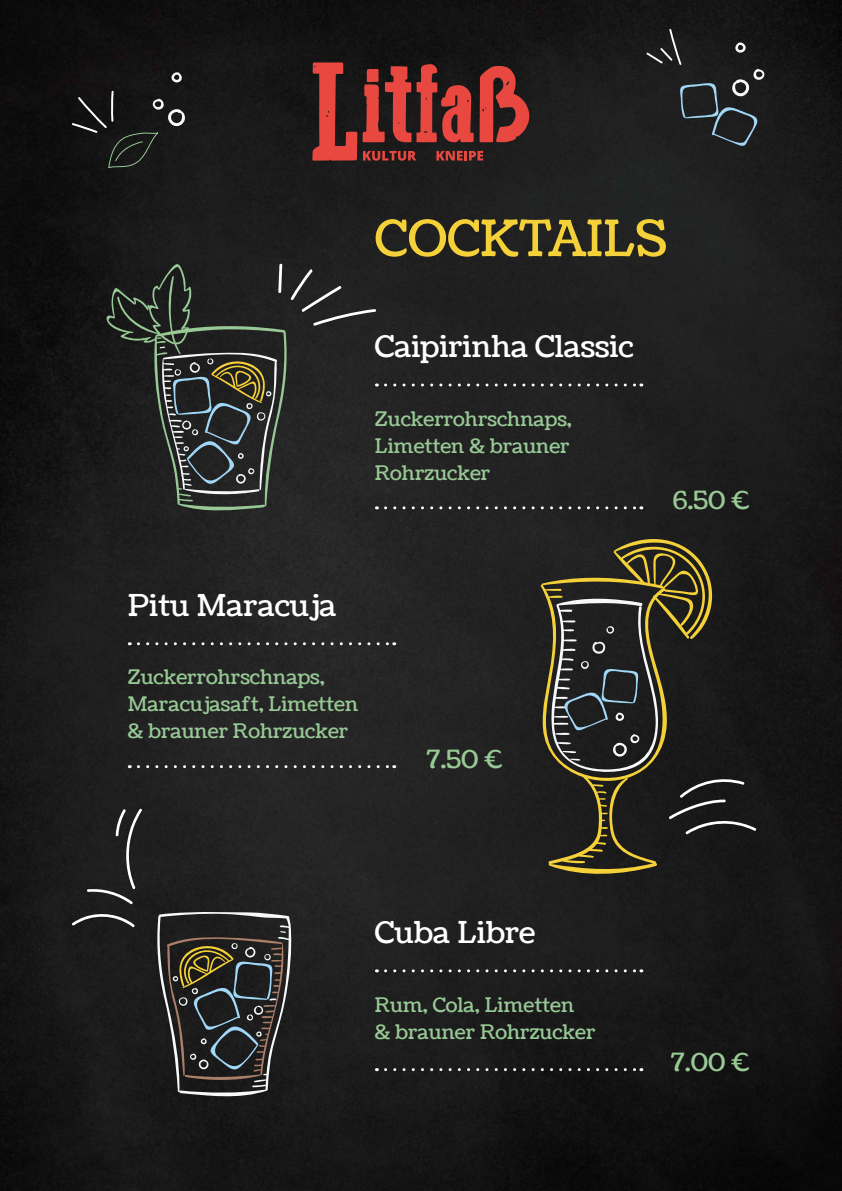
<style>
.page{position:relative;width:842px;height:1191px;background:#fff}
.page>*{position:absolute;margin:0;border:0;box-sizing:border-box;transform-origin:0 0}
.t1{font:50px "Coustard";color:#f5d139}
.t2{font:30px "Coustard";color:#fff}
.t3{font:25px "Coustard";color:#99c995}
.t4{font:20px/27px "Coustard";color:#97c895}
</style>
<div class="page">
<img style="left:0;top:0;width:842px;height:1191px">
<svg style="left:312px;top:62px;width:45px;height:99px;background:#82302c"></svg>
<svg style="left:480px;top:65px;width:50px;height:77px;background:#963530"></svg>
<svg style="left:363px;top:64px;width:111px;height:78px;background:#85312c"></svg>
<svg style="left:363px;top:151px;width:53px;height:10px"></svg>
<svg style="left:436px;top:151px;width:47px;height:9px"></svg>
<svg style="left:386px;top:506px;width:256px;height:3px"></svg>
<svg style="left:386px;top:1068px;width:256px;height:3px"></svg>
<svg style="left:138px;top:765px;width:257px;height:3px"></svg>
<svg style="left:386px;top:383px;width:256px;height:3px"></svg>
<svg style="left:386px;top:969px;width:256px;height:3px"></svg>
<svg style="left:138px;top:642px;width:257px;height:3px"></svg>
<svg style="left:719px;top:775px;width:38px;height:60px;background:#2a2a2a"></svg>
<svg style="left:71px;top:911px;width:64px;height:17px"></svg>
<svg style="left:86px;top:808px;width:57px;height:97px;background:#2f2f2f"></svg>
<svg style="left:290px;top:268px;width:87px;height:58px;background:#333"></svg>
<svg style="left:106px;top:264px;width:182px;height:250px;background:#272a27"></svg>
<svg style="left:159px;top:346px;width:118px;height:149px;background:#414440"></svg>
<svg style="left:540px;top:533px;width:179px;height:345px;background:#343020"></svg>
<svg style="left:547px;top:596px;width:111px;height:176px;background:#3f3f3a"></svg>
<svg style="left:646px;top:28px;width:119px;height:119px;background:#27292a"></svg>
<svg style="left:71px;top:90px;width:115px;height:79px;background:#202120"></svg>
<svg style="left:171px;top:71px;width:11px;height:12px"></svg>
<svg style="left:156px;top:910px;width:137px;height:189px;background:#393835"></svg>
<h1 class="t1" style="left:375px;top:205px;width:294px">COCKTAILS</h1>
<h2 class="t2" style="left:375px;top:326px;width:260px">Caipirinha Classic</h2>
<p class="t4" style="left:375px;top:406px;width:199px;text-align:justify">Zuckerrohrschnaps, Limetten &amp; brauner Rohrzucker</p>
<p class="t3" style="left:673px;top:483px;width:79px">6.50 €</p>
<h2 class="t2" style="left:128px;top:585px;width:210px">Pitu Maracuja</h2>
<p class="t4" style="left:128px;top:664px;width:232px">Zuckerrohrschnaps,<br>Maracujasaft, Limetten &amp; brauner Rohrzucker</p>
<p class="t3" style="left:426px;top:742px;width:78px">7.50 €</p>
<h2 class="t2" style="left:375px;top:912px;width:162px">Cuba Libre</h2>
<p class="t4" style="left:375px;top:991px;width:222px">Rum, Cola, Limetten<br>&amp; brauner Rohrzucker</p>
<p class="t3" style="left:671px;top:1045px;width:80px">7.00 €</p>
</div>
